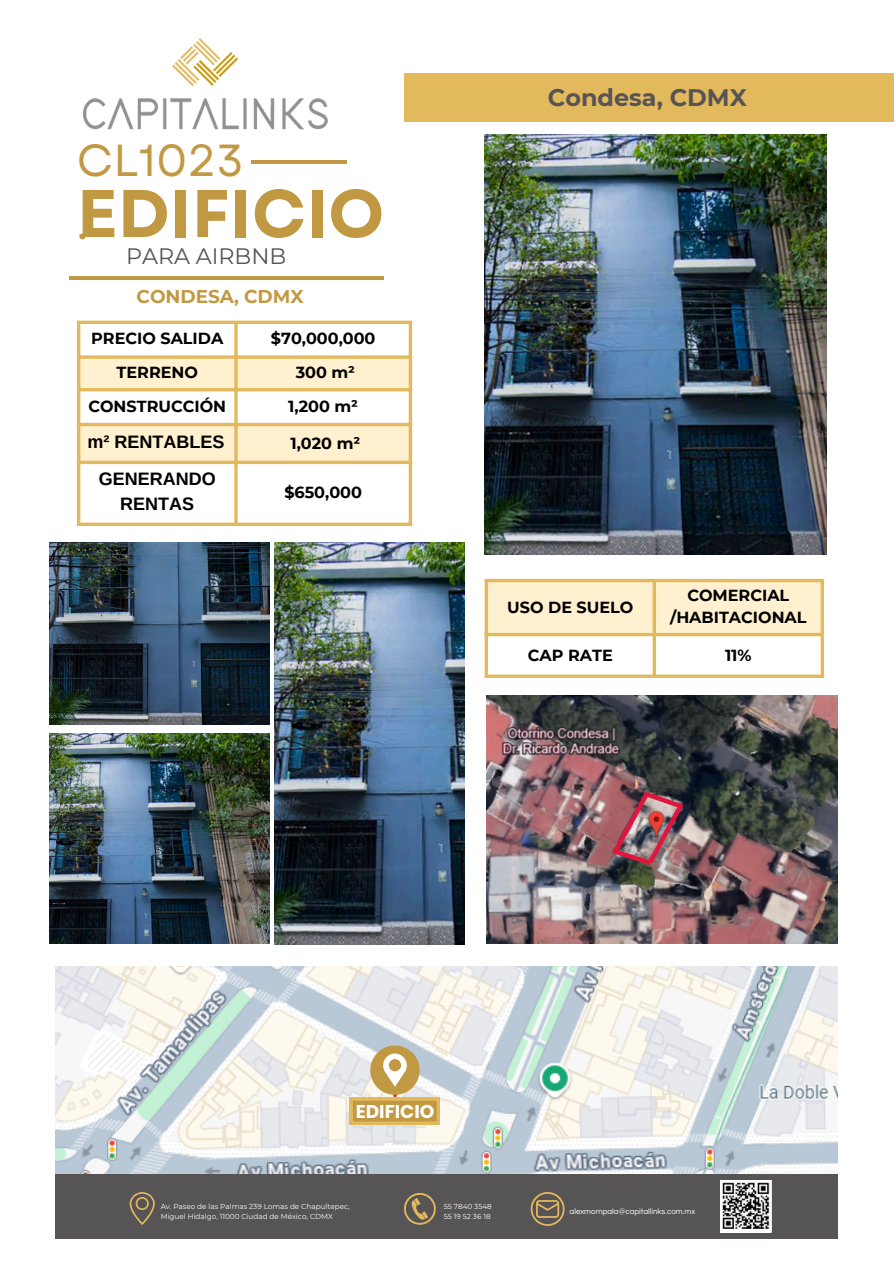
<style>
.page{position:relative;width:894px;height:1264px;background:#fff}
.page>*{position:absolute;margin:0;border:0;box-sizing:border-box;transform-origin:0 0}
.t1{font:700 67.2px "Garet";color:#c29943}
.t2{font:44.85px/62.7px "Garet";color:#c29943}
.t3{font:700 23.85px "Montserrat";color:#565454}
.t4{font:22.2px "Montserrat";color:#565454}
.t5{font:700 18.6px "Poppins";color:#fff}
.t6{font:700 18.45px "Montserrat";color:#c29943}
.t7{font:700 18px/24.8px "Arimo";color:#000;text-align:center}
.t8{font:700 16.05px/21.3px "Montserrat";color:#000;text-align:center}
.t9{font:7.95px "Questrial";color:#fff}
.t10{font:7.2px/9.8px "Montserrat";color:#fff}
</style>
<div class="page">
<img style="left:55px;top:966px;width:782px;height:208px">
<div style="left:55px;top:1174px;width:782px;height:64px;background:#565454"></div>
<img style="left:720px;top:1180px;width:50px;height:52px">
<hr style="left:251px;top:160px;width:96px;height:3px;background:#c29943">
<img style="left:82px;top:38px;width:246px;height:92px">
<hr style="left:69px;top:277px;width:314px;height:3px;background:#c29943">
<svg style="left:80px;top:359px;width:328px;height:163px"></svg>
<hr style="left:77px;top:324px;width:3px;height:198px;background:#e3b95e">
<hr style="left:234px;top:324px;width:3px;height:198px;background:#e3b95e">
<svg style="left:408px;top:324px;width:4px;height:198px"></svg>
<svg style="left:77px;top:320px;width:335px;height:4px"></svg>
<svg style="left:80px;top:355px;width:332px;height:4px"></svg>
<hr style="left:77px;top:388px;width:335px;height:3px;background:#e3b95e">
<hr style="left:77px;top:423px;width:335px;height:3px;background:#e3b95e">
<svg style="left:80px;top:460px;width:332px;height:4px"></svg>
<svg style="left:77px;top:522px;width:335px;height:4px"></svg>
<div style="left:404px;top:73px;width:489px;height:49px;background:#e3b95e"></div>
<img style="left:275px;top:543px;width:189px;height:401px">
<svg style="left:488px;top:582px;width:332px;height:92px"></svg>
<svg style="left:484px;top:582px;width:4px;height:92px"></svg>
<hr style="left:652px;top:582px;width:3px;height:92px;background:#e3b95e">
<hr style="left:820px;top:582px;width:3px;height:92px;background:#e3b95e">
<hr style="left:484px;top:579px;width:339px;height:3px;background:#e3b95e">
<hr style="left:484px;top:633px;width:339px;height:3px;background:#e3b95e">
<svg style="left:484px;top:674px;width:339px;height:4px"></svg>
<svg style="left:130px;top:1192px;width:24px;height:32px"></svg>
<svg style="left:404px;top:1193px;width:31px;height:31px"></svg>
<svg style="left:530px;top:1192px;width:34px;height:33px"></svg>
<img style="left:484px;top:134px;width:342px;height:420px">
<img style="left:50px;top:543px;width:219px;height:181px">
<svg style="left:349px;top:1045px;width:90px;height:79px"></svg>
<img style="left:486px;top:695px;width:351px;height:248px">
<img style="left:607px;top:786px;width:80px;height:82px">
<img style="left:50px;top:733px;width:219px;height:210px">
<h5 class="t2" style="left:77px;top:129px;width:168px">CL1023 .</h5>
<p class="t1" style="left:77px;top:165px;width:309px">EDIFICIO</p>
<p class="t4" style="left:126px;top:243px;width:162px">PARA AIRBNB</p>
<p class="t6" style="left:136px;top:285px;width:169px">CONDESA, CDMX</p>
<p class="t8" style="left:91px;top:328px;width:134px">PRECIO SALIDA</p>
<h1 class="t8" style="left:271px;top:328px;width:106px">$70,000,000</h1>
<h3 class="t8" style="left:117px;top:361px;width:83px">TERRENO</h3>
<h5 class="t8" style="left:295px;top:361px;width:61px">300 m²</h5>
<p class="t8" style="left:88px;top:395px;width:139px">CONSTRUCCIÓN</p>
<p class="t8" style="left:288px;top:395px;width:71px">1,200 m²</p>
<p class="t7" style="left:88px;top:429px;width:138px">m² RENTABLES</p>
<p class="t8" style="left:290px;top:432px;width:71px">1,020 m²</p>
<p class="t7" style="left:99px;top:467px;width:118px">GENERANDO<br>RENTAS</p>
<p class="t8" style="left:284px;top:481px;width:79px">$650,000</p>
<p class="t3" style="left:548px;top:82px;width:200px">Condesa, CDMX</p>
<p class="t8" style="left:507px;top:596px;width:128px">USO DE SUELO</p>
<p class="t8" style="left:670px;top:585px;width:138px">COMERCIAL /HABITACIONAL</p>
<p class="t8" style="left:527px;top:644px;width:86px">CAP RATE</p>
<p class="t8" style="left:724px;top:644px;width:28px">11%</p>
<p class="t5" style="left:355px;top:1098px;width:80px">EDIFICIO</p>
<p class="t10" style="left:161px;top:1201px;width:190px">Av. Paseo de las Palmas 239 Lomas de Chapultepec,<br>Miguel Hidalgo, 11000 Ciudad de México, CDMX</p>
<p class="t10" style="left:443px;top:1201px;width:50px">55 7840 3548</p>
<p class="t10" style="left:443px;top:1211px;width:48px">55 19 52 36 18</p>
<p class="t9" style="left:569px;top:1207px;width:127px">alexmompala@capitallinks.com.mx</p>
</div>
